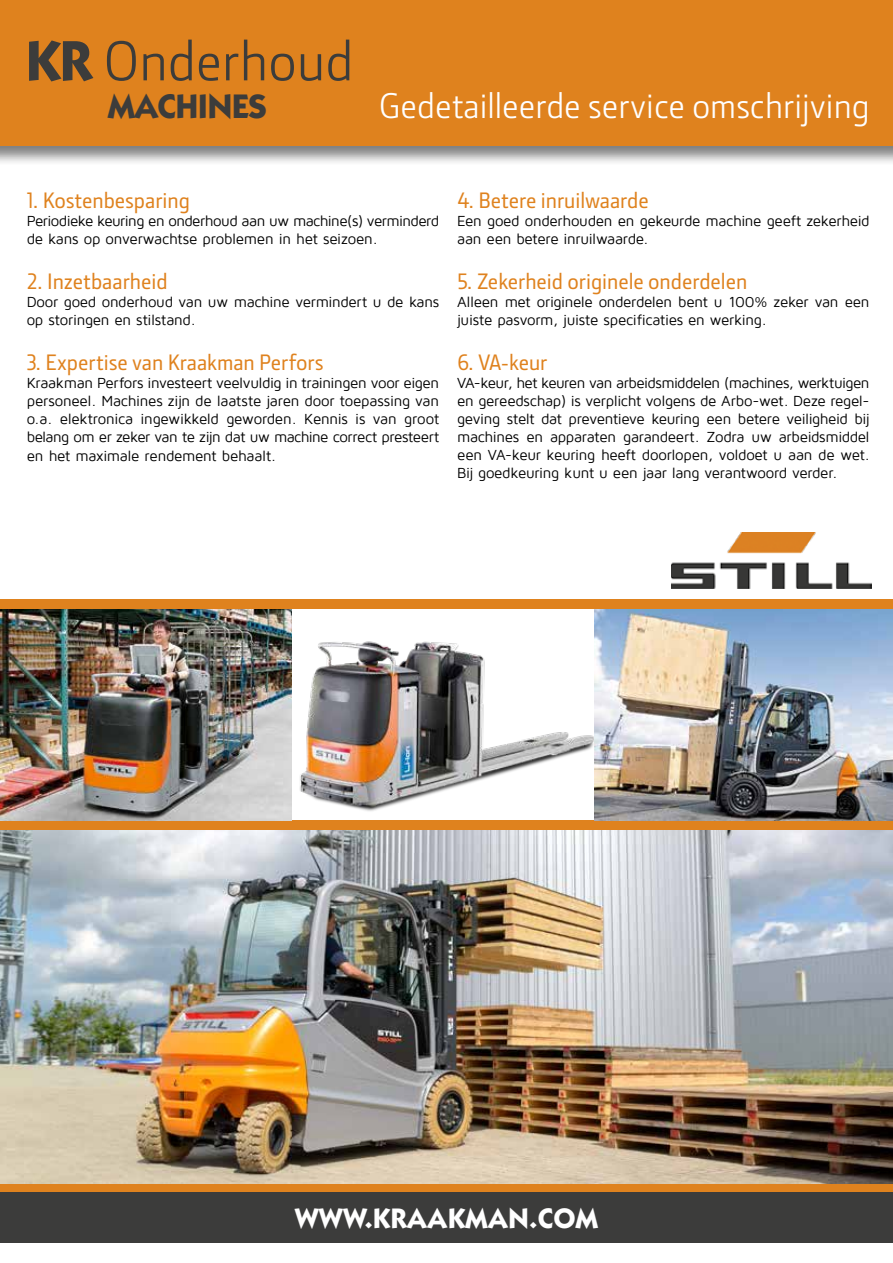
<style>
.page{position:relative;width:893px;height:1263px;background:#fff}
.page>*{position:absolute;margin:0;border:0;box-sizing:border-box;transform-origin:0 0}
.t1{font:56.55px "JD Sans Pro";color:#3c3c3b}
.t2{font:36px "JD Sans Pro";color:#fff}
.t3{font:700 33.9px "Kabel IT Cby BT";color:#3c3c3b}
.t4{font:700 28.2px "Kabel IT Cby BT";letter-spacing:.025em;color:#fff}
.t5{font:500 22.5px "JD Sans Pro";color:#df821e}
.t6{font:15px/18px "Maven Pro";letter-spacing:-.02em;color:#000}
.s1{font-family:"Kabel IT Cby BT";font-weight:700}
</style>
<div class="page">
<div style="left:0;top:1192px;width:893px;height:50px;background:#3c3c3b"></div>
<div style="left:0;top:1183px;width:893px;height:9px;background:#df821e"></div>
<img style="left:0;top:829px;width:893px;height:354px">
<div style="left:0;top:820px;width:893px;height:9px;background:#df821e"></div>
<img style="left:0;top:608px;width:893px;height:212px">
<div style="left:0;top:599px;width:893px;height:9px;background:#df821e"></div>
<img style="left:672px;top:533px;width:200px;height:56px">
<div style="left:0;top:0;width:893px;height:166px;background:#000;opacity:.5"></div>
<div style="left:0;top:0;width:893px;height:145px;background:#df821e"></div>
<h1 class="t1" style="left:26px;top:24px;width:329px"><span class="s1">KR</span> Onderhoud</h1>
<h3 class="t3" style="left:108px;top:86px;width:160px">MACHINES</h3>
<h2 class="t2" style="left:379px;top:83px;width:492px">Gedetailleerde service omschrijving</h2>
<h3 class="t5" style="left:27px;top:185px;width:165px">1. Kostenbesparing</h3>
<p class="t6" style="left:27px;top:212px;width:414px">Periodieke keuring en onderhoud aan uw machine(s) verminderd de kans op onverwachtse problemen in het seizoen.</p>
<h3 class="t5" style="left:27px;top:266px;width:142px">2. Inzetbaarheid</h3>
<p class="t6" style="left:27px;top:293px;width:414px">Door goed onderhoud van uw machine vermindert u de kans op storingen en stilstand.</p>
<h3 class="t5" style="left:27px;top:347px;width:298px">3. Expertise van Kraakman Perfors</h3>
<p class="t6" style="left:27px;top:374px;width:414px;text-align:justify">Kraakman Perfors investeert veelvuldig in trainingen voor eigen personeel. Machines zijn de laatste jaren door toepassing van o.a. elektronica ingewikkeld geworden. Kennis is van groot belang om er zeker van te zijn dat uw machine correct presteert</p>
<p class="t6" style="left:27px;top:447px;width:251px">en het maximale rendement behaalt.</p>
<h3 class="t5" style="left:457px;top:185px;width:193px">4. Betere inruilwaarde</h3>
<p class="t6" style="left:457px;top:212px;width:414px">Een goed onderhouden en gekeurde machine geeft zekerheid aan een betere inruilwaarde.</p>
<h3 class="t5" style="left:457px;top:266px;width:292px">5. Zekerheid originele onderdelen</h3>
<p class="t6" style="left:457px;top:293px;width:414px">Alleen met originele onderdelen bent u 100% zeker van een juiste pasvorm, juiste specificaties en werking.</p>
<h3 class="t5" style="left:457px;top:347px;width:92px">6. VA-keur</h3>
<p class="t6" style="left:457px;top:374px;width:414px;text-align:justify">VA-keur, het keuren van arbeidsmiddelen (machines, werktuigen en gereedschap) is verplicht volgens de Arbo-wet. Deze regel&shy;geving stelt dat preventieve keuring een betere veiligheid bij machines en apparaten garandeert. Zodra uw arbeidsmiddel een VA-keur keuring heeft doorlopen, voldoet u aan de wet.<br>Bij goedkeuring kunt u een jaar lang verantwoord verder.</p>
<h3 class="t4" style="left:295px;top:1201px;width:304px">WWW.KRAAKMAN.COM</h3>
</div>
